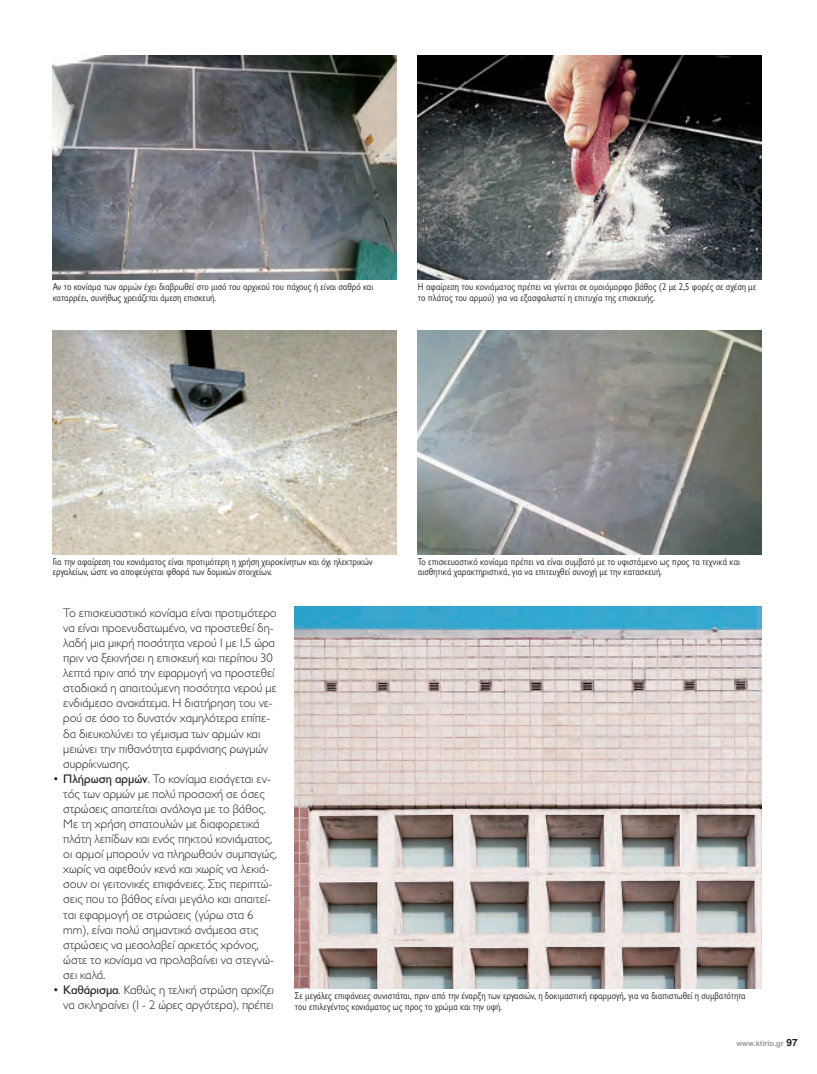
<style>
.page{position:relative;width:817px;height:1074px;background:#fff}
.page>*{position:absolute;margin:0;border:0;box-sizing:border-box;transform-origin:0 0}
.t1{font:300 12.5px/15.1px "Gill Sans Hel";color:#231f20}
.t2{font:10px/10.6px "Gill Sans Hel Sem Con OS Regular";color:#231f20}
.t3{font:700 7.5px "Helvetica";color:#999b9e}
.s1{font-weight:400}
.s2{font-size:10px;color:#231f20}
</style>
<div class="page">
<img style="left:53px;top:55px;width:343px;height:224px">
<img style="left:53px;top:330px;width:343px;height:224px">
<img style="left:418px;top:55px;width:343px;height:224px">
<img style="left:418px;top:330px;width:343px;height:224px">
<img style="left:295px;top:607px;width:466px;height:381px">
<p class="t2" style="left:53px;top:282px;width:322px">Αν το κονίαμα των αρμών έχει διαβρωθεί στο μισό του αρχικού του πάχους ή είναι σαθρό και καταρρέει, συνήθως χρειάζεται άμεση επισκευή.</p>
<p class="t2" style="left:418px;top:282px;width:340px">H αφαίρεση του κονιάματος πρέπει να γίνεται σε ομοιόμορφο βάθος (2 με 2,5 φορές σε σχέση με το πλάτος του αρμού) για να εξασφαλιστεί η επιτυχία της επισκευής.</p>
<p class="t2" style="left:53px;top:557px;width:321px">Για την αφαίρεση του κονιάματος είναι προτιμότερη η χρήση χειροκίνητων και όχι ηλεκτρικών εργαλείων, ώστε να αποφεύγεται φθορά των δομικών στοιχείων.</p>
<p class="t2" style="left:418px;top:557px;width:324px">To επισκευαστικό κονίαμα πρέπει να είναι συμβατό με το υφιστάμενο ως προς τα τεχνικά και αισθητικά χαρακτηριστικά, για να επιτευχθεί συνοχή με την κατασκευή.</p>
<p class="t1" style="left:63px;top:606px;width:215px">Το επισκευαστικό κονίαμα είναι προτιμότερο να είναι προενυδατωμένο, να προστεθεί δη&shy;λαδή μια μικρή ποσότητα νερού 1 με 1,5 ώρα πριν να ξεκινήσει η επισκευή και περίπου 30 λεπτά πριν από την εφαρμογή να προστεθεί σταδιακά η απαιτούμενη ποσότητα νερού με ενδιάμεσο ανακάτεμα. Η διατήρηση του νε&shy;ρού σε όσο το δυνατόν χαμηλότερα επίπε&shy;δα διευκολύνει το γέμισμα των αρμών και μειώνει την πιθανότητα εμφάνισης ρωγμών συρρίκνωσης.</p>
<p class="t1" style="left:63px;top:772px;width:215px;text-indent:-11px">• <span class="s1">Πλήρωση αρμών</span>. Το κονίαμα εισάγεται εν&shy;τός των αρμών με πολύ προσοχή σε όσες στρώσεις απαιτείται ανάλογα με το βάθος.<br>Με τη χρήση σπατουλών με διαφορετικά πλάτη λεπίδων και ενός πηκτού κονιάματος, οι αρμοί μπορούν να πληρωθούν συμπαγώς, χωρίς να αφεθούν κενά και χωρίς να λεκιά&shy;σουν οι γειτονικές επιφάνειες. Στις περιπτώ&shy;σεις που το βάθος είναι μεγάλο και απαιτεί&shy;ται εφαρμογή σε στρώσεις (γύρω στα 6 mm), είναι πολύ σημαντικό ανάμεσα στις στρώσεις να μεσολαβεί αρκετός χρόνος, ώστε το κονίαμα να προλαβαίνει να στεγνώ&shy;σει καλά.</p>
<p class="t1" style="left:53px;top:983px;width:223px;text-align:right">• <span class="s1">Καθάρισμα</span>. Καθώς η τελική στρώση αρχίζει να σκληραίνει (1 - 2 ώρες αργότερα), πρέπει</p>
<p class="t2" style="left:295px;top:991px;width:452px">Σε μεγάλες επιφάνειες συνιστάται, πριν από την έναρξη των εργασιών, η δοκιμαστική εφαρμογή, για να διαπιστωθεί η συμβατότητα του επιλεγέντος κονιάματος ως προς το χρώμα και την υφή.</p>
<p class="t3" style="left:736px;top:1039px;width:63px">www.ktirio.gr <span class="s2">97</span></p>
</div>
